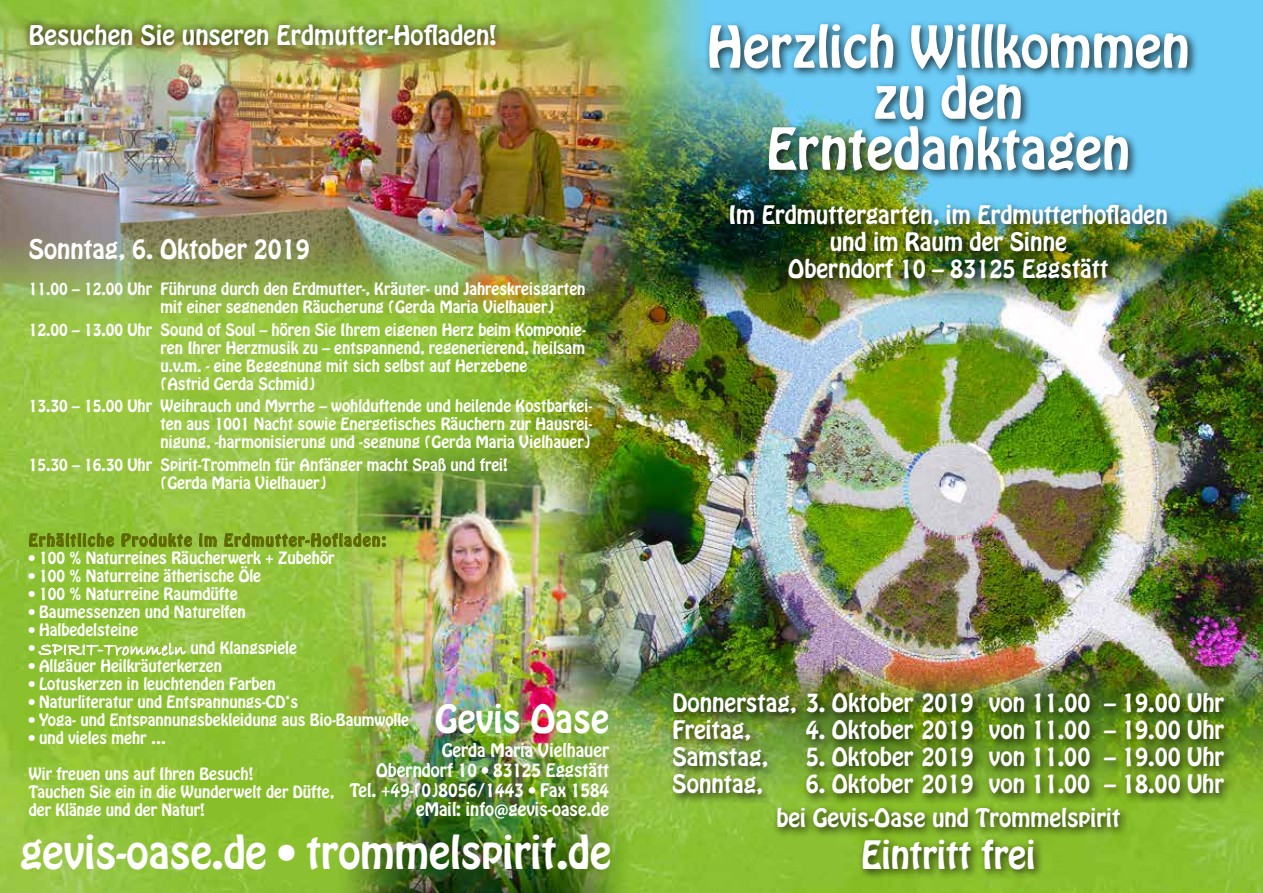
<style>
.page{position:relative;width:1263px;height:893px;background:#fff}
.page>*{position:absolute;margin:0;border:0;box-sizing:border-box;transform-origin:0 0}
.t1{font:51px/51px "Hobo Std";color:#fff;text-align:center}
.t2{font:40.5px "Hobo Std";color:#fff}
.t3{font:34.5px "Hobo Std";color:#fff}
.t4{font:24px "Hobo Std";color:#fff}
.t5{font:22.5px/27px "Hobo Std";color:#fff;text-align:center}
.t6{font:16.5px/19.8px "Hobo Std";color:#fff;text-align:right}
.t7{font:15px/18px "Hobo Std";color:#fff}
.t8{font:15px "Hobo Std";letter-spacing:.09em;color:#5d6700}
.s1{font-family:"Bradley Hand ITC";font-size:18px}
</style>
<div class="page">
<img style="left:0;top:0;width:1263px;height:893px">
<img style="left:89px;top:175px;width:859px;height:481px">
<svg style="left:29px;top:533px;width:85px;height:14px"></svg>
<svg style="left:121px;top:533px;width:71px;height:14px"></svg>
<svg style="left:199px;top:533px;width:18px;height:14px"></svg>
<svg style="left:224px;top:533px;width:162px;height:17px;background:#88aa30"></svg>
<svg style="left:31px;top:629px;width:155px;height:28px;background:#9dca52"></svg>
<div style="left:704px;top:19px;width:495px;height:270px;background:#000;opacity:.75"></div>
<div style="left:772px;top:803px;width:359px;height:77px;background:#000;opacity:.75"></div>
<div style="left:668px;top:688px;width:567px;height:117px;background:#000;opacity:.75"></div>
<div style="left:22px;top:16px;width:482px;height:37px;background:#000;opacity:.75"></div>
<h3 class="t4" style="left:29px;top:18px;width:470px">Besuchen Sie unseren Erdmutter-Hofladen!</h3>
<h3 class="t4" style="left:29px;top:233px;width:282px">Sonntag, 6. Oktober 2019</h3>
<p class="t7" style="left:161px;top:280px;width:426px;text-indent:-132px">11.00 – 12.00 Uhr Führung durch den Erdmutter-, Kräuter- und Jahreskreisgarten mit einer segnenden Räucherung (Gerda Maria Vielhauer)</p>
<p class="t7" style="left:161px;top:321px;width:427px;text-indent:-132px">12.00 – 13.00 Uhr Sound of Soul – hören Sie Ihrem eigenen Herz beim Komponie&shy;ren Ihrer Herzmusik zu – entspannend, regenerierend, heilsam u.v.m. - eine Begegnung mit sich selbst auf Herzebene<br>(Astrid Gerda Schmid)</p>
<p class="t7" style="left:161px;top:397px;width:433px;text-align:justify;text-indent:-132px">13.30 – 15.00 Uhr Weihrauch und Myrrhe – wohlduftende und heilende Kostbarkei&shy;ten aus 1001 Nacht sowie Energetisches Räuchern zur Hausrei&shy;nigung, -harmonisierung und -segnung (Gerda Maria Vielhauer)</p>
<p class="t7" style="left:161px;top:456px;width:349px;text-indent:-132px">15.30 – 16.30 Uhr Spirit-Trommeln für Anfänger macht Spaß und frei! (Gerda Maria Vielhauer)</p>
<p class="t8" style="left:29px;top:530px;width:359px">Erhältliche Produkte im Erdmutter-Hofladen:</p>
<p class="t7" style="left:29px;top:549px;width:307px">• 100 % Naturreines Räucherwerk + Zubehör</p>
<p class="t7" style="left:29px;top:567px;width:234px">• 100 % Naturreine ätherische Öle</p>
<p class="t7" style="left:29px;top:585px;width:210px">• 100 % Naturreine Raumdüfte</p>
<p class="t7" style="left:29px;top:603px;width:219px">• Baumessenzen und Naturelfen</p>
<p class="t7" style="left:29px;top:621px;width:111px">• Halbedelsteine</p>
<p class="t7" style="left:29px;top:639px;width:270px">• <span class="s1">SPIRIT-Trommeln</span> und Klangspiele</p>
<p class="t7" style="left:29px;top:657px;width:195px">• Allgäuer Heilkräuterkerzen</p>
<p class="t7" style="left:29px;top:675px;width:249px">• Lotuskerzen in leuchtenden Farben</p>
<p class="t7" style="left:29px;top:693px;width:271px">• Naturliteratur und Entspannungs-CD‘s</p>
<p class="t7" style="left:29px;top:711px;width:382px">• Yoga- und Entspannungsbekleidung aus Bio-Baumwolle</p>
<p class="t7" style="left:29px;top:729px;width:139px">• und vieles mehr …</p>
<p class="t7" style="left:29px;top:765px;width:307px">Wir freuen uns auf Ihren Besuch!<br>Tauchen Sie ein in die Wunderwelt der Düfte, der Klänge und der Natur!</p>
<h3 class="t3" style="left:435px;top:695px;width:176px">Gevis Oase</h3>
<p class="t6" style="left:350px;top:741px;width:261px">Gerda Maria Vielhauer<br>Oberndorf 10 • 83125 Eggstätt<br>Tel. +49-(0)8056/1443 • Fax 1584 eMail: info@gevis-oase.de</p>
<h2 class="t2" style="left:20px;top:824px;width:593px">gevis-oase.de • trommelspirit.de</h2>
<h1 class="t1" style="left:707px;top:22px;width:484px">Herzlich Willkommen zu den<br>Erntedanktagen</h1>
<h3 class="t5" style="left:729px;top:201px;width:440px">Im Erdmuttergarten, im Erdmutterhofladen und im Raum der Sinne<br>Oberndorf 10 – 83125 Eggstätt</h3>
<h3 class="t5" style="left:672px;top:690px;width:553px;text-align:left">Donnerstag, 3. Oktober 2019 von 11.00 – 19.00 Uhr<br>Freitag,</h3>
<h3 class="t5" style="left:806px;top:717px;width:420px">4. Oktober 2019 von 11.00 – 19.00 Uhr</h3>
<h3 class="t5" style="left:672px;top:744px;width:97px">Samstag,</h3>
<h3 class="t5" style="left:806px;top:744px;width:420px">5. Oktober 2019 von 11.00 – 19.00 Uhr</h3>
<h3 class="t5" style="left:672px;top:771px;width:92px">Sonntag,</h3>
<h3 class="t5" style="left:806px;top:771px;width:420px">6. Oktober 2019 von 11.00 – 18.00 Uhr</h3>
<h3 class="t5" style="left:776px;top:805px;width:345px">bei Gevis-Oase und Trommelspirit</h3>
<h3 class="t3" style="left:861px;top:831px;width:176px">Eintritt frei</h3>
</div>
